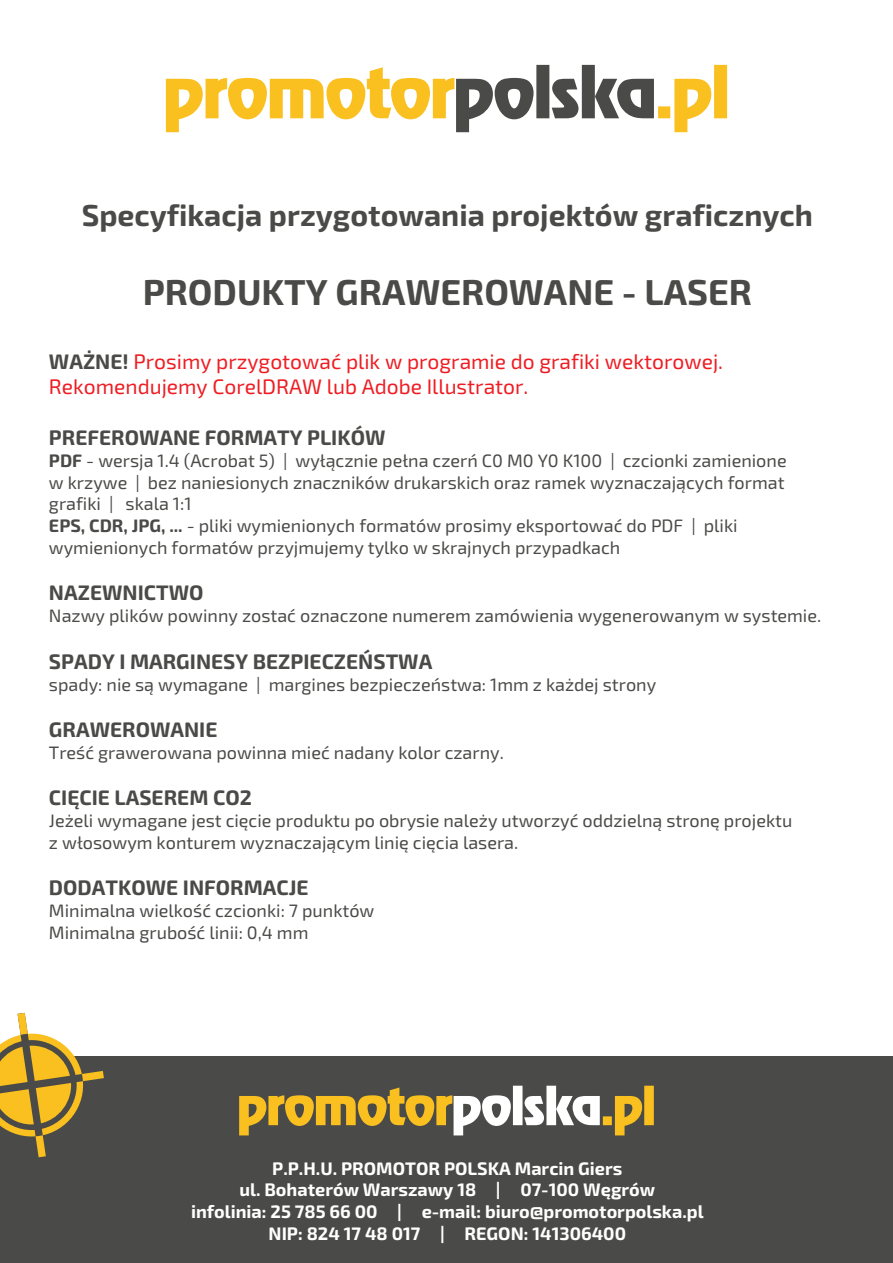
<style>
.page{position:relative;width:893px;height:1263px;background:#fff}
.page>*{position:absolute;margin:0;border:0;box-sizing:border-box;transform-origin:0 0}
.t1{font:700 36px "Exo 2";color:#4a4b48}
.t2{font:700 30.3px "Exo 2";color:#4a4b48}
.t3{font:700 21px "Exo 2";color:#4a4b48}
.t4{font:21px "Exo 2";color:#ee1d23}
.t5{font:700 18.15px/21.8px "Exo 2";color:#fff;text-align:center}
.t6{font:18px/21.6px "Exo 2";color:#4a4b48}
.s1{font-weight:700;color:#4a4b48}
.s2{font-weight:700}
</style>
<div class="page">
<svg style="left:166px;top:65px;width:561px;height:67px"></svg>
<div style="left:0;top:1057px;width:893px;height:206px;background:#4a4b48"></div>
<svg style="left:239px;top:1086px;width:415px;height:49px"></svg>
<svg style="left:0;top:1013px;width:104px;height:144px"></svg>
<h2 class="t2" style="left:82px;top:205px;width:733px">Specyfikacja przygotowania projektów graficznych</h2>
<h1 class="t1" style="left:143px;top:279px;width:611px">PRODUKTY GRAWEROWANE - LASER</h1>
<p class="t4" style="left:49px;top:354px;width:676px"><span class="s1">WA¯NE!</span> Prosimy przygotowaæ plik w programie do grafiki wektorowej.</p>
<p class="t4" style="left:49px;top:380px;width:481px">Rekomendujemy CorelDRAW lub Adobe Illustrator.</p>
<p class="t3" style="left:49px;top:430px;width:338px">PREFEROWANE FORMATY PLIKÓW</p>
<p class="t6" style="left:49px;top:452px;width:739px"><span class="s2">PDF</span> - wersja 1.4 (Acrobat 5) | wy³¹cznie pe³na czerñ C0 M0 Y0 K100 | czcionki zamienione w krzywe | bez naniesionych znaczników drukarskich oraz ramek wyznaczaj¹cych format grafiki | skala 1:1<br><span class="s2">EPS, CDR, JPG, ...</span> - pliki wymienionych formatów prosimy eksportowaæ do PDF | pliki wymienionych formatów przyjmujemy tylko w skrajnych przypadkach</p>
<p class="t3" style="left:49px;top:585px;width:156px">NAZEWNICTWO</p>
<p class="t6" style="left:49px;top:607px;width:774px">Nazwy plików powinny zostaæ oznaczone numerem zamówienia wygenerowanym w systemie.</p>
<p class="t3" style="left:49px;top:654px;width:385px">SPADY I MARGINESY BEZPIECZEÑSTWA</p>
<p class="t6" style="left:49px;top:675px;width:609px">spady: nie s¹ wymagane | margines bezpieczeñstwa: 1mm z ka¿dej strony</p>
<p class="t3" style="left:49px;top:722px;width:170px">GRAWEROWANIE</p>
<p class="t6" style="left:49px;top:744px;width:456px">Treœæ grawerowana powinna mieæ nadany kolor czarny.</p>
<p class="t3" style="left:49px;top:791px;width:204px">CIÊCIE LASEREM CO2</p>
<p class="t6" style="left:49px;top:812px;width:745px">Je¿eli wymagane jest ciêcie produktu po obrysie nale¿y utworzyæ oddzieln¹ stronê projektu z w³osowym konturem wyznaczaj¹cym liniê ciêcia lasera.</p>
<p class="t3" style="left:49px;top:881px;width:261px">DODATKOWE INFORMACJE</p>
<p class="t6" style="left:49px;top:902px;width:327px">Minimalna wielkoœæ czcionki: 7 punktów<br>Minimalna gruboœæ linii: 0,4 mm</p>
<p class="t5" style="left:191px;top:1159px;width:514px">P.P.H.U. PROMOTOR POLSKA Marcin Giers<br>ul. Bohaterów Warszawy 18 | 07-100 Wêgrów<br>infolinia: 25 785 66 00 | e-mail: biuro@promotorpolska.pl NIP: 824 17 48 017 | REGON: 141306400</p>
</div>
